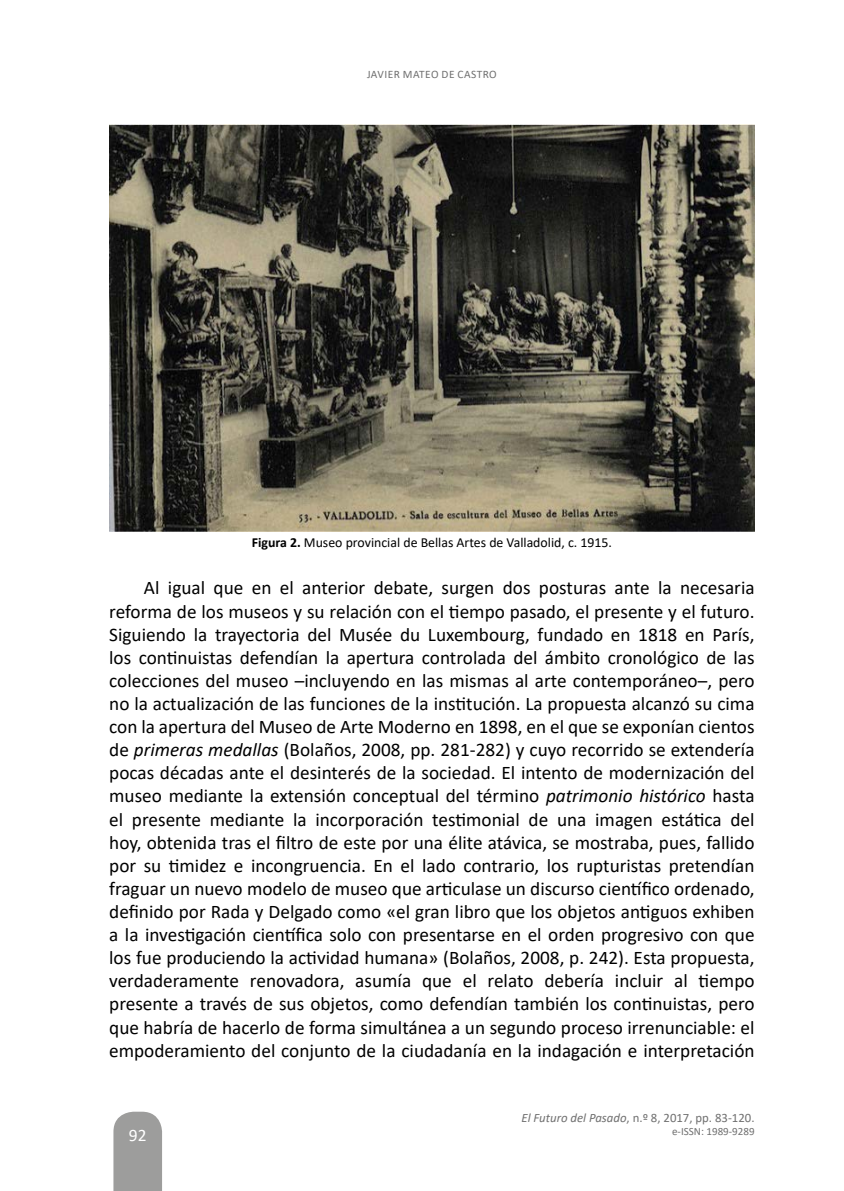
<style>
.page{position:relative;width:844px;height:1191px;background:#fff}
.page>*{position:absolute;margin:0;border:0;box-sizing:border-box;transform-origin:0 0}
.Cuerpo_de_texto{font:19.25px/23.1px "Calibri";color:#000;text-align:justify}
.t1{font:17.5px "Calibri";color:#fff}
.pie_img_tabla{font:13.83px "Calibri";color:#000}
.t2{font:12.78px "Calibri";color:#707070}
.t3{font:11.38px "Calibri";letter-spacing:.04em;color:#707070}
.t4{font:11.03px "Calibri";color:#707070}
.s1{font-weight:700}
.s2{font-style:italic}
</style>
<div class="page">
<svg style="left:113px;top:1111px;width:49px;height:80px;background:#a2a2a1"></svg>
<img style="left:109px;top:125px;width:645px;height:406px">
<p class="t3" style="left:367px;top:66px;width:131px">JAVIER MATEO DE CASTRO</p>
<p class="pie_img_tabla" style="left:252px;top:533px;width:362px"><span class="s1">Figura 2.</span> Museo provincial de Bellas Artes de Valladolid, c. 1915.</p>
<p class="Cuerpo_de_texto" style="left:109px;top:576px;width:646px;text-indent:35px">Al igual que en el anterior debate, surgen dos posturas ante la necesaria reforma de los museos y su relación con el tiempo pasado, el presente y el futuro.<br>Siguiendo la trayectoria del Musée du Luxembourg, fundado en 1818 en París, los continuistas defendían la apertura controlada del ámbito cronológico de las colecciones del museo –incluyendo en las mismas al arte contemporáneo–, pero no la actualización de las funciones de la institución. La propuesta alcanzó su cima con la apertura del Museo de Arte Moderno en 1898, en el que se exponían cientos de <span class="s2">primeras medallas</span> (Bolaños, 2008, pp. 281-282) y cuyo recorrido se extendería pocas décadas ante el desinterés de la sociedad. El intento de modernización del museo mediante la extensión conceptual del término <span class="s2">patrimonio histórico</span> hasta el presente mediante la incorporación testimonial de una imagen estática del hoy, obtenida tras el filtro de este por una élite atávica, se mostraba, pues, fallido por su timidez e incongruencia. En el lado contrario, los rupturistas pretendían fraguar un nuevo modelo de museo que articulase un discurso científico ordenado, definido por Rada y Delgado como «el gran libro que los objetos antiguos exhiben a la investigación científica solo con presentarse en el orden progresivo con que los fue produciendo la actividad humana» (Bolaños, 2008, p. 242). Esta propuesta, verdaderamente renovadora, asumía que el relato debería incluir al tiempo presente a través de sus objetos, como defendían también los continuistas, pero que habría de hacerlo de forma simultánea a un segundo proceso irrenunciable: el empoderamiento del conjunto de la ciudadanía en la indagación e interpretación</p>
<p class="t1" style="left:129px;top:1123px;width:19px">92</p>
<p class="t2" style="left:521px;top:1108px;width:234px"><span class="s2">El Futuro del Pasado</span>, n.º 8, 2017, pp. 83-120.</p>
<p class="t4" style="left:672px;top:1123px;width:84px">e-ISSN: 1989-9289</p>
</div>
